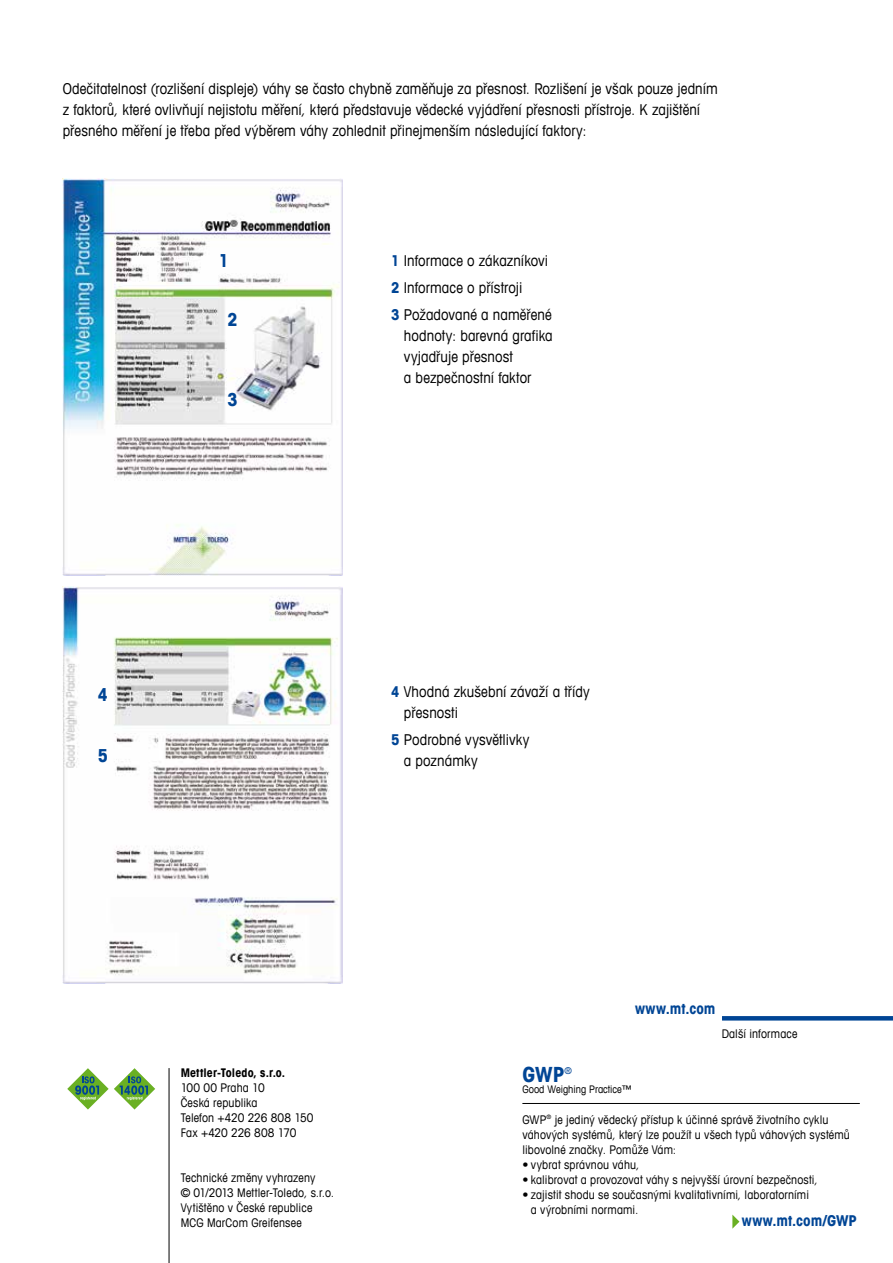
<style>
.page{position:relative;width:893px;height:1263px;background:#fff}
.page>*{position:absolute;margin:0;border:0;box-sizing:border-box;transform-origin:0 0}
.t1{font:700 condensed 21px "Avant Garde Com";color:#004595}
.t2{font:700 condensed 18px "Avant Garde Com";color:#004595}
.t3{font:condensed 15px/21px "Avant Garde Com";letter-spacing:.005em;color:#000}
.t4{font:700 condensed 15px "Avant Garde Com";letter-spacing:.01em;color:#004595}
.t5{font:condensed 12px/15px "Avant Garde Com";letter-spacing:.015em;color:#000}
.t6{font:700 condensed 12px "Avant Garde Com";letter-spacing:.01em;color:#000}
.t7{font:condensed 10.5px "Avant Garde Com";color:#000}
.t8{font:condensed 9.3px "Avant Garde Com";color:#004595}
.s1{font-weight:700;color:#004595}
</style>
<div class="page">
<img style="left:63px;top:178px;width:280px;height:397px">
<img style="left:63px;top:587px;width:279px;height:396px">
<svg style="left:732px;top:1214px;width:7px;height:15px"></svg>
<hr style="left:522px;top:1103px;width:338px;height:1px;background:#000">
<hr style="left:169px;top:1068px;width:1px;height:195px;background:#000">
<svg style="left:67px;top:1068px;width:88px;height:41px"></svg>
<svg style="left:722px;top:1016px;width:171px;height:4px"></svg>
<p class="t3" style="left:63px;top:78px;width:656px">Odečitatelnost (rozlišení displeje) váhy se často chybně zaměňuje za přesnost. Rozlišení je však pouze jedním z faktorů, které ovlivňují nejistotu měření, která představuje vědecké vyjádření přesnosti přístroje. K zajištění přesného měření je třeba před výběrem váhy zohlednit přinejmenším následující faktory:</p>
<p class="t2" style="left:219px;top:249px;width:12px">1</p>
<p class="t2" style="left:227px;top:308px;width:12px">2</p>
<p class="t2" style="left:227px;top:387px;width:12px">3</p>
<p class="t3" style="left:391px;top:246px;width:162px;line-height:27px"><span class="s1">1</span> Informace o zákazníkovi<br><span class="s1">2</span> Informace o přístroji<br><span class="s1">3</span> Požadované a naměřené</p>
<p class="t3" style="left:404px;top:324px;width:150px">hodnoty: barevná grafika vyjadřuje přesnost<br>a bezpečnostní faktor</p>
<p class="t2" style="left:98px;top:683px;width:12px">4</p>
<p class="t2" style="left:98px;top:744px;width:12px">5</p>
<p class="t3" style="left:404px;top:681px;width:187px;text-indent:-13px"><span class="s1">4</span> Vhodná zkušební závaží a třídy přesnosti</p>
<p class="t3" style="left:404px;top:729px;width:127px;text-indent:-13px"><span class="s1">5</span> Podrobné vysvětlivky a poznámky</p>
<p class="t6" style="left:181px;top:1065px;width:106px">Mettler-Toledo, s.r.o.</p>
<p class="t5" style="left:181px;top:1080px;width:134px">100 00 Praha 10<br>Česká republika<br>Telefon +420 226 808 150<br>Fax +420 226 808 170</p>
<p class="t5" style="left:181px;top:1170px;width:155px">Technické změny vyhrazeny<br>© 01/2013 Mettler-Toledo, s.r.o.<br>Vytištěno v České republice<br>MCG MarCom Greifensee</p>
<p class="t4" style="left:635px;top:999px;width:82px">www.mt.com</p>
<h1 class="t1" style="left:522px;top:1061px;width:43px">GWP</h1>
<p class="t8" style="left:564px;top:1065px;width:9px">®</p>
<p class="t7" style="left:522px;top:1082px;width:111px">Good Weighing Practice™</p>
<p class="t5" style="left:722px;top:1025px;width:77px">Další informace</p>
<p class="t5" style="left:522px;top:1111px;width:329px">GWP<sup>®</sup> je jediný vědecký přístup k účinné správě životního cyklu váhových systémů, který lze použít u všech typů váhových systémů libovolné značky. Pomůže Vám:</p>
<p class="t5" style="left:522px;top:1156px;width:119px">• vybrat správnou váhu,</p>
<p class="t5" style="left:522px;top:1171px;width:297px">• kalibrovat a provozovat váhy s nejvyšší úrovní bezpečnosti,</p>
<p class="t5" style="left:531px;top:1186px;width:280px;text-indent:-9px">• zajistit shodu se současnými kvalitativními, laboratorními a výrobními normami.</p>
<p class="t4" style="left:742px;top:1211px;width:117px">www.mt.com/GWP</p>
</div>
